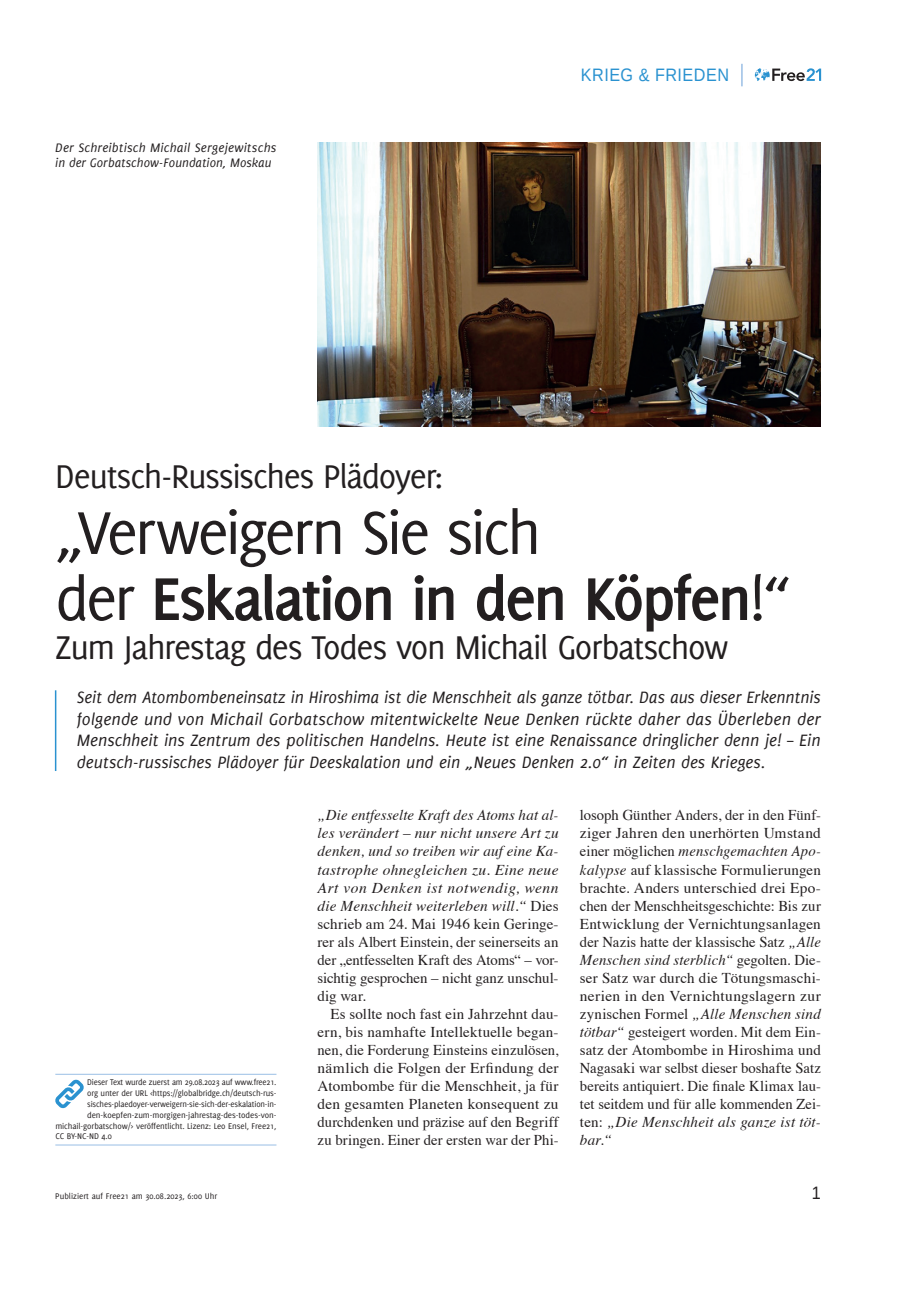
<style>
.page{position:relative;width:906px;height:1289px;background:#fff}
.page>*{position:absolute;margin:0;border:0;box-sizing:border-box;transform-origin:0 0}
.t1{font:66px/66px "Delicious";letter-spacing:-.05em;color:#231f20}
.t2{font:36px "Delicious";letter-spacing:-.04em;color:#231f20}
.t3{font:italic 18px/21.6px "Delicious";color:#231f20;text-align:justify}
.t4{font:18px "Liberation Sans";letter-spacing:.03em;color:#2a92d0;scale:.9 1}
.t5{font:18px "Liberation Sans";color:#231f20;scale:.9 1}
.t6{font:15px/18px "Times";letter-spacing:.005em;color:#231f20;text-align:justify}
.t7{font:italic 15px/18px "Times";letter-spacing:.01em;color:#231f20;text-align:justify}
.t8{font:italic 13.5px/15px "Delicious";letter-spacing:.01em;color:#231f20}
.t9{font:9px "Delicious";letter-spacing:-.015em;color:#231f20}
.s1{font-weight:700}
.s2{font-style:normal}
.s3{font-style:italic}
</style>
<div class="page">
<svg style="left:755px;top:68px;width:66px;height:13px"></svg>
<svg style="left:741px;top:64px;width:1px;height:22px"></svg>
<hr style="left:55px;top:690px;width:1px;height:81px;background:#2a92d0">
<img style="left:317px;top:142px;width:504px;height:284px">
<hr style="left:55px;top:1073px;width:221px;height:1px;background:#9abfe5">
<hr style="left:55px;top:1144px;width:221px;height:1px;background:#9abfe5">
<svg style="left:55px;top:1079px;width:29px;height:29px"></svg>
<p class="t8" style="left:55px;top:140px;width:223px">Der Schreibtisch Michail Sergejewitschs in der Gorbatschow-Foundation, Moskau</p>
<p class="t4" style="left:581px;top:63px;width:166px">KRIEG &amp; FRIEDEN</p>
<h2 class="t2" style="left:55px;top:456px;width:390px">Deutsch-Russisches Plädoyer:</h2>
<h1 class="t1" style="left:55px;top:498px;width:738px">„Verweigern Sie sich<br>der <span class="s1">Eskalation in den Köpfen</span>!“</h1>
<h2 class="t2" style="left:55px;top:627px;width:674px">Zum Jahrestag des Todes von Michail Gorbatschow</h2>
<p class="t3" style="left:77px;top:686px;width:745px">Seit dem Atombombeneinsatz in Hiroshima ist die Menschheit als ganze tötbar. Das aus dieser Erkenntnis folgende und von Michail Gorbatschow mitentwickelte Neue Denken rückte daher das Überleben der Menschheit ins Zentrum des politischen Handelns. Heute ist eine Renaissance dringlicher denn je! – Ein deutsch-russisches Plädoyer für Deeskalation und ein „Neues Denken 2.0“ in Zeiten des Krieges.</p>
<p class="t9" style="left:87px;top:1077px;width:191px">Dieser Text wurde zuerst am 29.08.2023 auf www.free21.</p>
<p class="t9" style="left:87px;top:1088px;width:191px">org unter der URL &lt;https://globalbridge.ch/deutsch-rus-</p>
<p class="t9" style="left:87px;top:1098px;width:191px">sisches-plaedoyer-verweigern-sie-sich-der-eskalation-in-</p>
<p class="t9" style="left:87px;top:1109px;width:191px">den-koepfen-zum-morgigen-jahrestag-des-todes-von-</p>
<p class="t9" style="left:55px;top:1120px;width:223px">michail-gorbatschow/&gt; veröffentlicht. Lizenz: Leo Ensel, Free21,</p>
<p class="t9" style="left:55px;top:1131px;width:58px">CC BY-NC-ND 4.0</p>
<p class="t7" style="left:317px;top:805px;width:242px">„Die entfesselte Kraft des Atoms hat al&shy;les verändert – nur nicht unsere Art zu denken, und so treiben wir auf eine Ka&shy;tastrophe ohnegleichen zu. Eine neue Art von Denken ist notwendig, wenn die Menschheit weiterleben will.“ <span class="s2">Dies schrieb am 24. Mai 1946 kein Geringe&shy;rer als Albert Einstein, der seinerseits an der „entfesselten Kraft des Atoms“ – vor&shy;sichtig gesprochen – nicht ganz unschul&shy;dig war.</span></p>
<p class="t6" style="left:317px;top:1003px;width:242px;text-indent:13px">Es sollte noch fast ein Jahrzehnt dau&shy;ern, bis namhafte Intellektuelle began&shy;nen, die Forderung Einsteins einzulösen, nämlich die Folgen der Erfindung der Atombombe für die Menschheit, ja für den gesamten Planeten konsequent zu durchdenken und präzise auf den Begriff zu bringen. Einer der ersten war der Phi-</p>
<p class="t6" style="left:580px;top:805px;width:242px">losoph Günther Anders, der in den Fünf&shy;ziger Jahren den unerhörten Umstand einer möglichen <span class="s3">menschgemachten Apo&shy;kalypse</span> auf klassische Formulierungen brachte. Anders unterschied drei Epo&shy;chen der Menschheitsgeschichte: Bis zur Entwicklung der Vernichtungsanlagen der Nazis hatte der klassische Satz <span class="s3">„Alle Menschen sind sterblich“</span> gegolten. Die&shy;ser Satz war durch die Tötungsmaschi&shy;nerien in den Vernichtungslagern zur zynischen Formel <span class="s3">„Alle Menschen sind tötbar“</span> gesteigert worden. Mit dem Ein&shy;satz der Atombombe in Hiroshima und Nagasaki war selbst dieser boshafte Satz bereits antiquiert. Die finale Klimax lau&shy;tet seitdem und für alle kommenden Zei&shy;ten: <span class="s3">„Die Menschheit als ganze ist töt&shy;bar.“</span></p>
<p class="t9" style="left:55px;top:1190px;width:163px">Publiziert auf Free21 am 30.08.2023, 6:00 Uhr</p>
<p class="t5" style="left:812px;top:1181px;width:12px">1</p>
</div>
